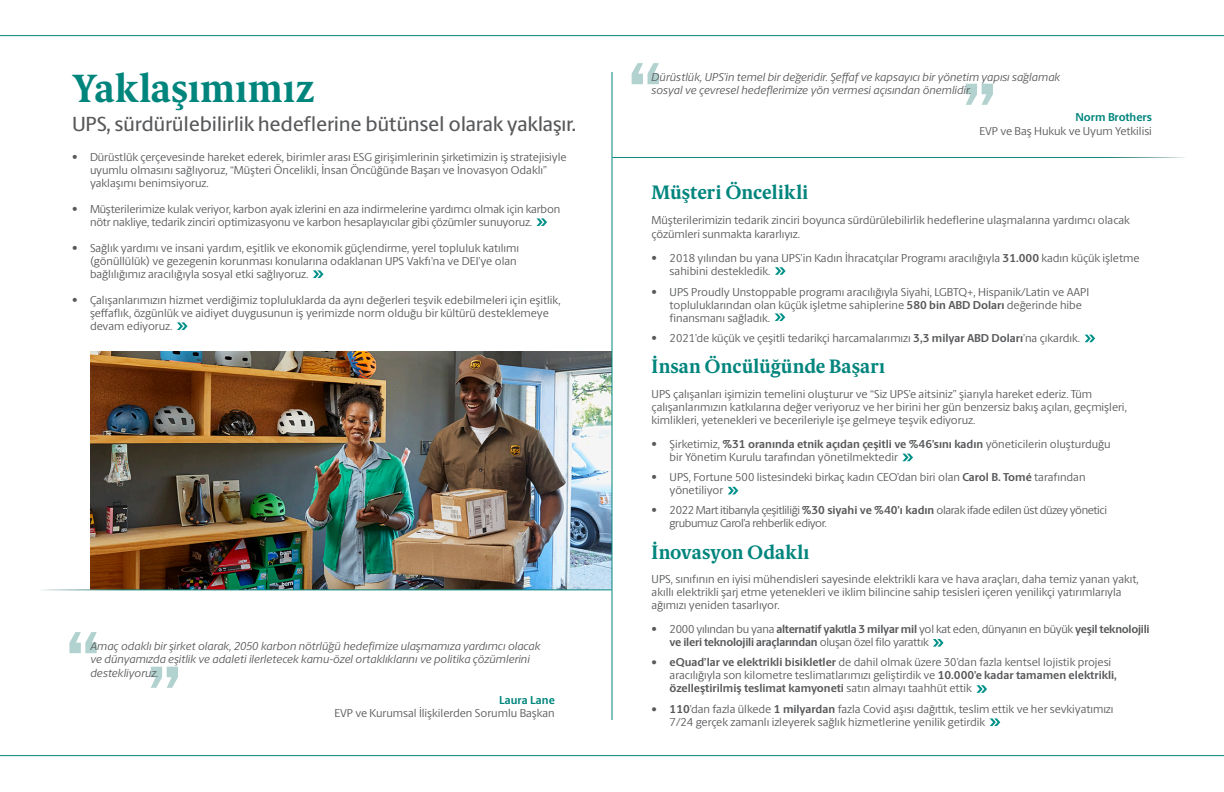
<style>
.page{position:relative;width:1224px;height:792px;background:#fff}
.page>*{position:absolute;margin:0;border:0;box-sizing:border-box;transform-origin:0 0}
.SIR_body_text{font:800 79.5px "UPS Berlingske Sans";color:#b2d2cf}
.t1{font:700 39.5px "UPS Berlingske Serif Tx";letter-spacing:.005em;color:#00857d}
.t2{font:500 20.5px "UPS Berlingske Sans";letter-spacing:-.015em;color:#58595b}
.t3{font:700 19.5px "UPS Berlingske Serif Tx";color:#00857d}
.t4{font:11.5px/13px "UPS Berlingske Sans";color:#58595b}
.t5{font:italic 11.5px/13.5px "UPS Berlingske Sans";color:#58595b}
.t6{font:700 11.5px/13px "UPS Berlingske Sans";letter-spacing:-.02em;color:#58595b}
.t7{font:11.5px/13px "UPS Berlingske Sans";letter-spacing:-.03em;color:#58595b}
.t8{font:700 11.5px "UPS Berlingske Sans";color:#00857d}
.s1{font-weight:700}
.s2{font-weight:400}
</style>
<div class="page">
<img style="left:90px;top:351px;width:522px;height:239px">
<svg style="left:536px;top:218px;width:11px;height:8px"></svg>
<svg style="left:313px;top:270px;width:11px;height:8px"></svg>
<svg style="left:177px;top:322px;width:11px;height:8px"></svg>
<svg style="left:775px;top:267px;width:11px;height:8px"></svg>
<svg style="left:775px;top:313px;width:10px;height:8px"></svg>
<svg style="left:1085px;top:335px;width:10px;height:7px"></svg>
<svg style="left:902px;top:454px;width:11px;height:7px"></svg>
<svg style="left:728px;top:487px;width:10px;height:7px"></svg>
<svg style="left:933px;top:639px;width:11px;height:8px"></svg>
<svg style="left:976px;top:685px;width:11px;height:8px"></svg>
<svg style="left:990px;top:718px;width:10px;height:8px"></svg>
<hr style="left:0;top:35px;width:1224px;height:1px;background:#00857d">
<hr style="left:0;top:755px;width:1224px;height:1px;background:#00857d">
<hr style="left:612px;top:72px;width:1px;height:648px;background:#00857d">
<p class="t1" style="left:72px;top:60px;width:245px">Yaklaşımımız</p>
<p class="t2" style="left:72px;top:107px;width:506px">UPS, sürdürülebilirlik hedeflerine bütünsel olarak yaklaşır.</p>
<p class="t4" style="left:90px;top:150px;width:478px;text-indent:-18px">• Dürüstlük çerçevesinde hareket ederek, birimler arası ESG girişimlerinin şirketimizin iş stratejisiyle uyumlu olmasını sağlıyoruz, “Müşteri Öncelikli, İnsan Öncüğünde Başarı ve İnovasyon Odaklı” yaklaşımı benimsiyoruz.</p>
<p class="t4" style="left:90px;top:202px;width:472px;text-indent:-18px">• Müşterilerimize kulak veriyor, karbon ayak izlerini en aza indirmelerine yardımcı olmak için karbon nötr nakliye, tedarik zinciri optimizasyonu ve karbon hesaplayıcılar gibi çözümler sunuyoruz.</p>
<p class="t4" style="left:90px;top:241px;width:431px;text-indent:-18px">• Sağlık yardımı ve insani yardım, eşitlik ve ekonomik güçlendirme, yerel topluluk katılımı (gönüllülük) ve gezegenin korunması konularına odaklanan UPS Vakfı’na ve DEI’ye olan bağlılığımız aracılığıyla sosyal etki sağlıyoruz.</p>
<p class="t4" style="left:90px;top:293px;width:472px;text-indent:-18px">• Çalışanlarımızın hizmet verdiğimiz topluluklarda da aynı değerleri teşvik edebilmeleri için eşitlik, şeffaflık, özgünlük ve aidiyet duygusunun iş yerimizde norm olduğu bir kültürü desteklemeye devam ediyoruz.</p>
<p class="SIR_body_text" style="left:67px;top:600px;width:35px">“</p>
<p class="t5" style="left:90px;top:638px;width:451px">Amaç odaklı bir şirket olarak, 2050 karbon nötrlüğü hedefimize ulaşmamıza yardımcı olacak ve dünyamızda eşitlik ve adaleti ilerletecek kamu-özel ortaklıklarını ve politika çözümlerini destekliyoruz.</p>
<p class="t8" style="left:499px;top:691px;width:57px">Laura Lane</p>
<p class="t4" style="left:334px;top:706px;width:222px">EVP ve Kurumsal İlişkilerden Sorumlu Başkan</p>
<p class="SIR_body_text" style="left:148px;top:635px;width:35px">”</p>
<p class="SIR_body_text" style="left:629px;top:31px;width:35px">“</p>
<p class="t5" style="left:652px;top:69px;width:410px">Dürüstlük, UPS’in temel bir değeridir. Şeffaf ve kapsayıcı bir yönetim yapısı sağlamak sosyal ve çevresel hedeflerimize yön vermesi açısından önemlidir.</p>
<p class="SIR_body_text" style="left:963px;top:52px;width:35px">”</p>
<p class="t8" style="left:1076px;top:109px;width:78px">Norm Brothers</p>
<p class="t4" style="left:979px;top:124px;width:174px">EVP ve Baş Hukuk ve Uyum Yetkilisi</p>
<p class="t3" style="left:652px;top:179px;width:158px">Müşteri Öncelikli</p>
<p class="t4" style="left:652px;top:213px;width:480px;line-height:13.5px">Müşterilerimizin tedarik zinciri boyunca sürdürülebilirlik hedeflerine ulaşmalarına yardımcı olacak çözümleri sunmakta kararlıyız.</p>
<p class="t4" style="left:670px;top:252px;width:471px;text-indent:-18px">• 2018 yılından bu yana UPS’in Kadın İhracatçılar Programı aracılığıyla <span class="s1">31.000</span> kadın küçük işletme sahibini destekledik.</p>
<p class="t4" style="left:670px;top:285px;width:421px;text-indent:-18px">• UPS Proudly Unstoppable programı aracılığıyla Siyahi, LGBTQ+, Hispanik/Latin ve AAPI topluluklarından olan küçük işletme sahiplerine <span class="s1">580 bin ABD Doları</span> değerinde hibe finansmanı sağladık.</p>
<p class="t4" style="left:652px;top:331px;width:430px">• 2021’de küçük ve çeşitli tedarikçi harcamalarımızı <span class="s1">3,3 milyar ABD Doları</span>’na çıkardık.</p>
<p class="t3" style="left:652px;top:353px;width:235px">İnsan Öncülüğünde Başarı</p>
<p class="t4" style="left:652px;top:387px;width:477px">UPS çalışanları işimizin temelini oluşturur ve “Siz UPS’e aitsiniz” şiarıyla hareket ederiz. Tüm çalışanlarımızın katkılarına değer veriyoruz ve her birini her gün benzersiz bakış açıları, geçmişleri, kimlikleri, yetenekleri ve becerileriyle işe gelmeye teşvik ediyoruz.</p>
<p class="t4" style="left:670px;top:437px;width:442px;text-indent:-18px">• Şirketimiz, <span class="s1">%31 oranında etnik açıdan çeşitli ve %46’sını kadın</span> yöneticilerin oluşturduğu bir Yönetim Kurulu tarafından yönetilmektedir</p>
<p class="t4" style="left:670px;top:470px;width:417px;text-indent:-18px">• UPS, Fortune 500 listesindeki birkaç kadın CEO’dan biri olan <span class="s1">Carol B. Tomé</span> tarafından yönetiliyor</p>
<p class="t7" style="left:670px;top:503px;width:439px;text-indent:-18px">• 2022 Mart itibarıyla çeşitliliği <span class="s1">%30 siyahi ve %40’ı kadın</span> olarak ifade edilen üst düzey yönetici grubumuz Carol’a rehberlik ediyor.</p>
<p class="t3" style="left:652px;top:538px;width:159px">İnovasyon Odaklı</p>
<p class="t4" style="left:652px;top:572px;width:489px">UPS, sınıfının en iyisi mühendisleri sayesinde elektrikli kara ve hava araçları, daha temiz yanan yakıt, akıllı elektrikli şarj etme yetenekleri ve iklim bilincine sahip tesisleri içeren yenilikçi yatırımlarıyla ağımızı yeniden tasarlıyor.</p>
<p class="t6" style="left:670px;top:623px;width:482px;text-indent:-18px"><span class="s2">• 2000 yılından bu yana</span> alternatif yakıtla 3 milyar mil <span class="s2">yol kat eden, dünyanın en büyük</span> yeşil teknolojili ve ileri teknolojili araçlarından <span class="s2">oluşan özel filo yarattık</span></p>
<p class="t4" style="left:670px;top:656px;width:449px;text-indent:-18px"><span class="s1">• eQuad’lar ve elektrikli bisikletler</span> de dahil olmak üzere 30’dan fazla kentsel lojistik projesi aracılığıyla son kilometre teslimatlarımızı geliştirdik ve <span class="s1">10.000’e kadar tamamen elektrikli, özelleştirilmiş teslimat kamyoneti</span> satın almayı taahhüt ettik</p>
<p class="t4" style="left:652px;top:702px;width:463px"><span class="s1">• 110</span>’dan fazla ülkede <span class="s1">1 milyardan</span> fazla Covid aşısı dağıttık, teslim ettik ve her sevkiyatımızı</p>
<p class="t4" style="left:670px;top:715px;width:317px">7/24 gerçek zamanlı izleyerek sağlık hizmetlerine yenilik getirdik</p>
</div>
